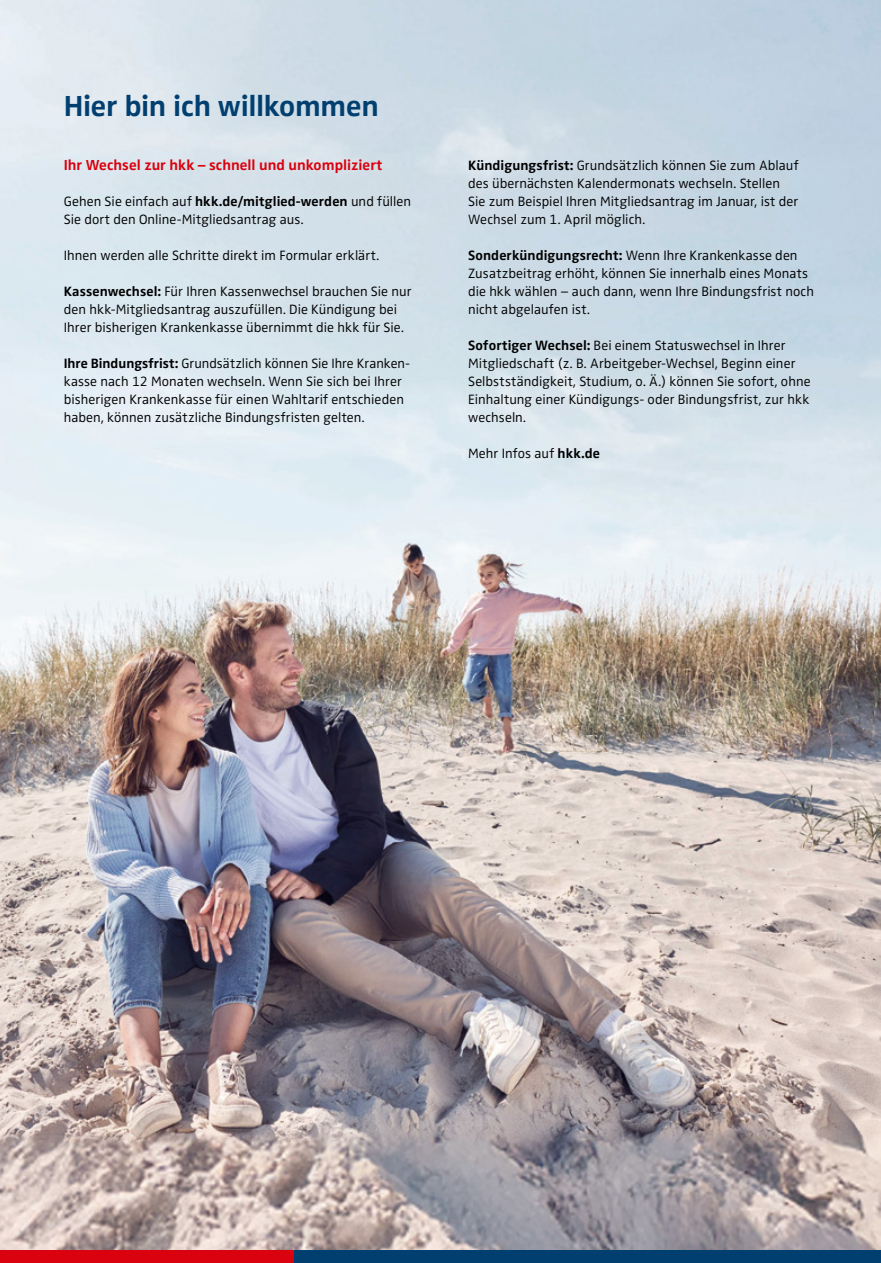
<style>
.page{position:relative;width:881px;height:1263px;background:#fff}
.page>*{position:absolute;margin:0;border:0;box-sizing:border-box;transform-origin:0 0}
.t1{font:700 30px "Zwo Pro";letter-spacing:-.01em;color:#003f6f}
.t2{font:700 15px "Zwo Pro";letter-spacing:.005em;color:#da020e}
.t3{font:300 13.95px/18px "Zwo Pro";letter-spacing:.005em;color:#000}
.s1{font-weight:700}
</style>
<div class="page">
<img style="left:0;top:0;width:880px;height:1250px">
<div style="left:293px;top:1250px;width:587px;height:13px;background:#003f6f"></div>
<div style="left:0;top:1250px;width:293px;height:13px;background:#da020e"></div>
<h1 class="t1" style="left:64px;top:83px;width:316px">Hier bin ich willkommen</h1>
<p class="t2" style="left:64px;top:153px;width:320px">Ihr Wechsel zur hkk – schnell und unkompliziert</p>
<p class="t3" style="left:64px;top:191px;width:348px">Gehen Sie einfach auf <span class="s1">hkk.de/mitglied-werden</span> und füllen<br>Sie dort den Online-Mitgliedsantrag aus.</p>
<p class="t3" style="left:64px;top:245px;width:317px">Ihnen werden alle Schritte direkt im Formular erklärt.</p>
<p class="t3" style="left:64px;top:281px;width:349px"><span class="s1">Kassenwechsel:</span> Für Ihren Kassenwechsel brauchen Sie nur den hkk-Mitgliedsantrag auszufüllen. Die Kündigung bei<br>Ihrer bisherigen Krankenkasse übernimmt die hkk für Sie.</p>
<p class="t3" style="left:64px;top:353px;width:347px"><span class="s1">Ihre Bindungsfrist:</span> Grundsätzlich können Sie Ihre Kranken&shy;kasse nach 12 Monaten wechseln. Wenn Sie sich bei Ihrer bisherigen Krankenkasse für einen Wahltarif entschieden haben, können zusätzliche Bindungsfristen gelten.</p>
<p class="t3" style="left:468px;top:155px;width:332px"><span class="s1">Kündigungsfrist:</span> Grundsätzlich können Sie zum Ablauf des übernächsten Kalendermonats wechseln. Stellen Sie zum Beispiel Ihren Mitgliedsantrag im Januar, ist der Wechsel zum 1. April möglich.</p>
<p class="t3" style="left:468px;top:245px;width:347px"><span class="s1">Sonderkündigungsrecht:</span> Wenn Ihre Krankenkasse den Zusatzbeitrag erhöht, können Sie innerhalb eines Monats die hkk wählen – auch dann, wenn Ihre Bindungsfrist noch nicht abgelaufen ist.</p>
<p class="t3" style="left:468px;top:335px;width:344px"><span class="s1">Sofortiger Wechsel:</span> Bei einem Statuswechsel in Ihrer Mitgliedschaft (z. B. Arbeitgeber-Wechsel, Beginn einer Selbstständigkeit, Studium, o. Ä.) können Sie sofort, ohne Einhaltung einer Kündigungs- oder Bindungsfrist, zur hkk wechseln.</p>
<p class="t3" style="left:468px;top:443px;width:133px">Mehr Infos auf <span class="s1">hkk.de</span></p>
</div>
